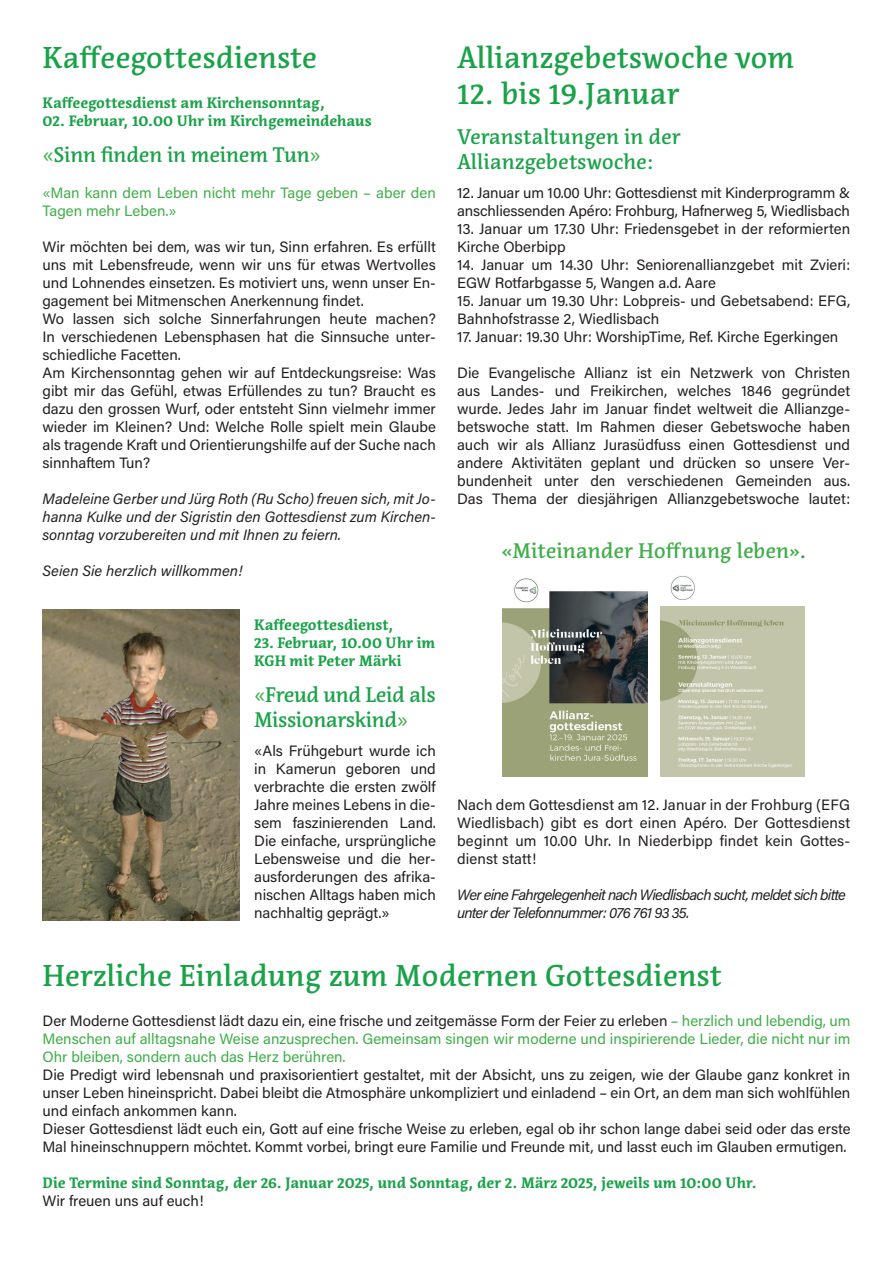
<style>
.page{position:relative;width:893px;height:1263px;background:#fff}
.page>*{position:absolute;margin:0;border:0;box-sizing:border-box;transform-origin:0 0}
.t1{font:500 30px "Acuta";color:#1aa249}
.t2{font:500 21px/25.2px "Acuta";letter-spacing:-.01em;color:#1aa249}
.t3{font:500 21px "Acuta";color:#40ae49}
.t4{font:15px/18px "Acumin Pro";color:#231f20}
.t5{font:15px/18px "Acumin Pro";color:#40ae49}
.t6{font:italic 15px/18px "Acumin Pro";letter-spacing:-.04em;color:#231f20;text-align:justify}
.t7{font:700 15px/18px "Acuta";color:#1aa249}
.t8{font:italic 15px "Acumin Pro";letter-spacing:.005em;color:#231f20}
.s1{font-family:"Acumin Pro";font-weight:400;color:#40ae49}
.s2{color:#1aa249}
.s3{color:#231f20}
</style>
<div class="page">
<img style="left:43px;top:610px;width:196px;height:310px">
<img style="left:503px;top:578px;width:145px;height:198px">
<img style="left:660px;top:576px;width:145px;height:200px">
<h1 class="t1" style="left:43px;top:39px;width:276px">Kaffeegottesdienste</h1>
<p class="t7" style="left:43px;top:94px;width:284px">Kaffeegottesdienst am Kirchensonntag,</p>
<p class="t7" style="left:43px;top:112px;width:331px">02. Februar, 10.00 Uhr im Kirchgemeindehaus</p>
<h2 class="t2" style="left:43px;top:142px;width:280px"><span class="s1">«</span>Sinn finden in meinem Tun<span class="s1">»</span></h2>
<p class="t5" style="left:43px;top:183px;width:395px">«Man kann dem Leben nicht mehr Tage geben – aber den<br>Tagen mehr Leben.»</p>
<p class="t4" style="left:43px;top:237px;width:395px">Wir möchten bei dem, was wir tun, Sinn erfahren. Es erfüllt uns mit Lebensfreude, wenn wir uns für etwas Wertvolles und Lohnendes einsetzen. Es motiviert uns, wenn unser En&shy;gagement bei Mitmenschen Anerkennung findet.<br>Wo lassen sich solche Sinnerfahrungen heute machen?<br>In verschiedenen Lebensphasen hat die Sinnsuche unter&shy;schiedliche Facetten.<br>Am Kirchensonntag gehen wir auf Entdeckungsreise: Was gibt mir das Gefühl, etwas Erfüllendes zu tun? Braucht es dazu den grossen Wurf, oder entsteht Sinn vielmehr immer wieder im Kleinen? Und: Welche Rolle spielt mein Glaube als tragende Kraft und Orientierungshilfe auf der Suche nach sinnhaftem Tun?</p>
<p class="t6" style="left:43px;top:489px;width:395px">Madeleine Gerber und Jürg Roth (Ru Scho) freuen sich, mit Jo&shy;hanna Kulke und der Sigristin den Gottesdienst zum Kirchen&shy;sonntag vorzubereiten und mit Ihnen zu feiern.</p>
<p class="t8" style="left:43px;top:560px;width:201px">Seien Sie herzlich willkommen!</p>
<p class="t7" style="left:254px;top:616px;width:141px">Kaffeegottesdienst,</p>
<p class="t7" style="left:254px;top:634px;width:183px">23. Februar, 10.00 Uhr im<br>KGH mit Peter Märki</p>
<h2 class="t2" style="left:254px;top:682px;width:183px"><span class="s1">«</span>Freud und Leid als<br>Missionarskind<span class="s1">»</span></h2>
<p class="t4" style="left:254px;top:741px;width:183px;text-align:justify">«Als Frühgeburt wurde ich in Kamerun geboren und verbrachte die ersten zwölf Jahre meines Lebens in die&shy;sem faszinierenden Land.<br>Die einfache, ursprüngliche Lebensweise und die her&shy;ausforderungen des afrika&shy;nischen Alltags haben mich nachhaltig geprägt.»</p>
<h1 class="t1" style="left:457px;top:39px;width:339px">Allianzgebetswoche vom</h1>
<h1 class="t1" style="left:457px;top:75px;width:224px">12. bis 19.Januar</h1>
<h2 class="t2" style="left:457px;top:124px;width:225px">Veranstaltungen in der<br>Allianzgebetswoche:</h2>
<p class="t4" style="left:457px;top:183px;width:395px">12. Januar um 10.00 Uhr: Gottesdienst mit Kinderprogramm &amp; anschliessenden Apéro: Frohburg, Hafnerweg 5, Wiedlisbach</p>
<p class="t4" style="left:457px;top:219px;width:395px">13. Januar um 17.30 Uhr: Friedensgebet in der reformierten<br>Kirche Oberbipp</p>
<p class="t4" style="left:457px;top:255px;width:395px">14. Januar um 14.30 Uhr: Seniorenallianzgebet mit Zvieri:<br>EGW Rotfarbgasse 5, Wangen a.d. Aare</p>
<p class="t4" style="left:457px;top:291px;width:395px">15. Januar um 19.30 Uhr: Lobpreis- und Gebetsabend: EFG,<br>Bahnhofstrasse 2, Wiedlisbach</p>
<p class="t4" style="left:457px;top:327px;width:383px">17. Januar: 19.30 Uhr: WorshipTime, Ref. Kirche Egerkingen</p>
<p class="t4" style="left:457px;top:363px;width:395px;text-align:justify">Die Evangelische Allianz ist ein Netzwerk von Christen aus Landes- und Freikirchen, welches 1846 gegründet wurde. Jedes Jahr im Januar findet weltweit die Allianzge&shy;betswoche statt. Im Rahmen dieser Gebetswoche haben auch wir als Allianz Jurasüdfuss einen Gottesdienst und andere Aktivitäten geplant und drücken so unsere Ver&shy;bundenheit unter den verschiedenen Gemeinden aus.<br>Das Thema der diesjährigen Allianzgebetswoche lautet:</p>
<h2 class="t3" style="left:501px;top:538px;width:306px">«Miteinander Hoffnung leben»<span class="s2">.</span></h2>
<p class="t4" style="left:457px;top:795px;width:394px;text-align:justify">Nach dem Gottesdienst am 12. Januar in der Frohburg (EFG Wiedlisbach) gibt es dort einen Apéro. Der Gottesdienst beginnt um 10.00 Uhr. In Niederbipp findet kein Gottes&shy;dienst statt!</p>
<p class="t6" style="left:457px;top:885px;width:390px">Wer eine Fahrgelegenheit nach Wiedlisbach sucht, meldet sich bitte unter der Telefonnummer: 076 761 93 35.</p>
<h1 class="t1" style="left:43px;top:957px;width:681px">Herzliche Einladung zum Modernen Gottesdienst</h1>
<p class="t5" style="left:43px;top:1011px;width:809px;text-align:justify"><span class="s3">Der Moderne Gottesdienst lädt dazu ein, eine frische und zeitgemässe Form der Feier zu erleben</span> – herzlich und lebendig, um Menschen auf alltagsnahe Weise anzusprechen. Gemeinsam singen wir moderne und inspirierende Lieder, die nicht nur im Ohr bleiben, sondern auch das Herz berühren.</p>
<p class="t4" style="left:43px;top:1065px;width:809px">Die Predigt wird lebensnah und praxisorientiert gestaltet, mit der Absicht, uns zu zeigen, wie der Glaube ganz konkret in unser Leben hineinspricht. Dabei bleibt die Atmosphäre unkompliziert und einladend – ein Ort, an dem man sich wohlfühlen und einfach ankommen kann.<br>Dieser Gottesdienst lädt euch ein, Gott auf eine frische Weise zu erleben, egal ob ihr schon lange dabei seid oder das erste Mal hineinschnuppern möchtet. Kommt vorbei, bringt eure Familie und Freunde mit, und lasst euch im Glauben ermutigen.</p>
<p class="t7" style="left:43px;top:1174px;width:716px">Die Termine sind Sonntag, der 26. Januar 2025, und Sonntag, der 2. März 2025, jeweils um 10:00 Uhr.</p>
<p class="t4" style="left:43px;top:1191px;width:163px">Wir freuen uns auf euch!</p>
</div>
